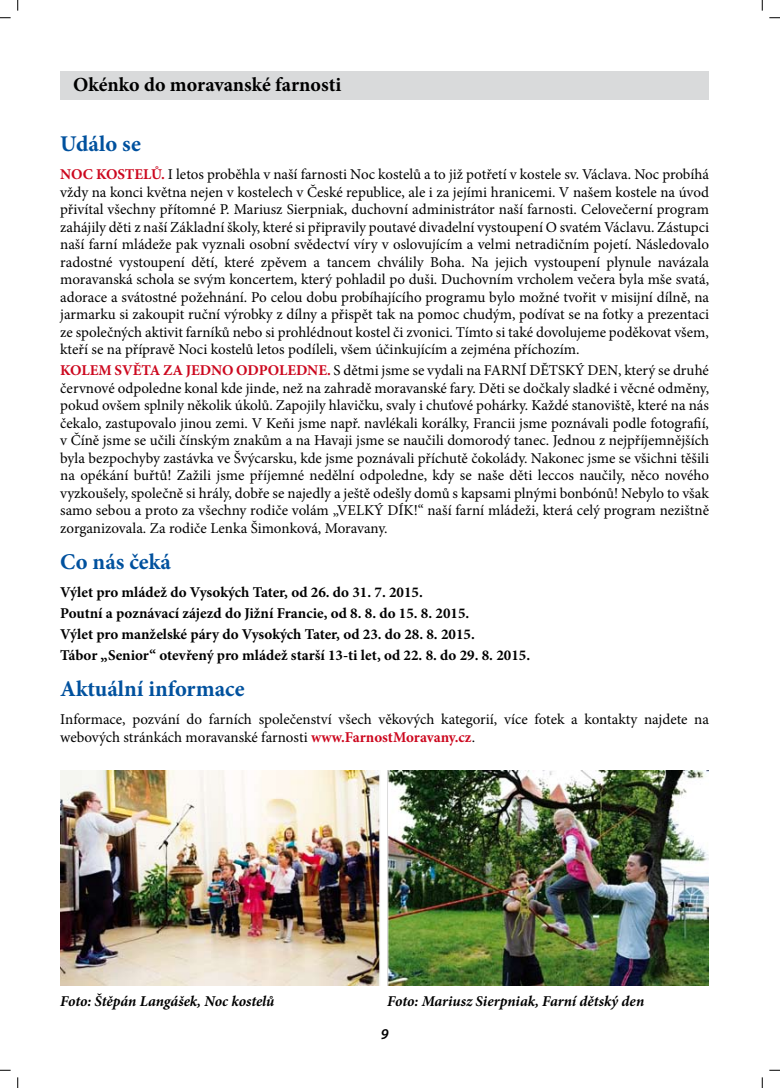
<style>
.page{position:relative;width:780px;height:1088px;background:#fff}
.page>*{position:absolute;margin:0;border:0;box-sizing:border-box;transform-origin:0 0}
.t1{font:700 22.5px "Minion Pro";color:#00519e}
.t2{font:700 20px "Minion Pro";color:#000}
.t3{font:15px/17.5px "Minion Pro";color:#000;text-align:justify}
.t4{font:700 15px/21px "Minion Pro";color:#000}
.t5{font:italic 700 15px "Minion Pro";letter-spacing:-.005em;color:#000}
.t6{font:italic 600 15px "Myriad Pro";color:#000}
.s1{font-weight:700;color:#cc071e}
</style>
<div class="page">
<div style="left:60px;top:71px;width:649px;height:28px;background:#d9dadb"></div>
<img style="left:60px;top:771px;width:648px;height:214px">
<h2 class="t2" style="left:73px;top:71px;width:269px">Okénko do moravanské farnosti</h2>
<h1 class="t1" style="left:60px;top:128px;width:82px">Událo se</h1>
<p class="t3" style="left:60px;top:166px;width:650px"><span class="s1">NOC KOSTELŮ.</span> I letos proběhla v naší farnosti Noc kostelů a to již potřetí v kostele sv. Václava. Noc probíhá vždy na konci května nejen v kostelech v České republice, ale i za jejími hranicemi. V našem kostele na úvod přivítal všechny přítomné P. Mariusz Sierpniak, duchovní administrátor naší farnosti. Celovečerní program zahájily děti z naší Základní školy, které si připravily poutavé divadelní vystoupení O svatém Václavu. Zástupci naší farní mládeže pak vyznali osobní svědectví víry v oslovujícím a velmi netradičním pojetí. Následovalo radostné vystoupení dětí, které zpěvem a tancem chválily Boha. Na jejich vystoupení plynule navázala moravanská schola se svým koncertem, který pohladil po duši. Duchovním vrcholem večera byla mše svatá, adorace a svátostné požehnání. Po celou dobu probíhajícího programu bylo možné tvořit v misijní dílně, na jarmarku si zakoupit ruční výrobky z dílny a přispět tak na pomoc chudým, podívat se na fotky a prezentaci ze společných aktivit farníků nebo si prohlédnout kostel či zvonici. Tímto si také dovolujeme poděkovat všem, kteří se na přípravě Noci kostelů letos podíleli, všem účinkujícím a zejména příchozím.</p>
<p class="t3" style="left:60px;top:362px;width:650px"><span class="s1">KOLEM SVĚTA ZA JEDNO ODPOLEDNE.</span> S dětmi jsme se vydali na FARNÍ DĚTSKÝ DEN, který se druhé červnové odpoledne konal kde jinde, než na zahradě moravanské fary. Děti se dočkaly sladké i věcné odměny, pokud ovšem splnily několik úkolů. Zapojily hlavičku, svaly i chuťové pohárky. Každé stanoviště, které na nás čekalo, zastupovalo jinou zemi. V Keňi jsme např. navlékali korálky, Francii jsme poznávali podle fotografií, v Číně jsme se učili čínským znakům a na Havaji jsme se naučili domorodý tanec. Jednou z nejpříjemnějších byla bezpochyby zastávka ve Švýcarsku, kde jsme poznávali příchutě čokolády. Nakonec jsme se všichni těšili na opékání buřtů! Zažili jsme příjemné nedělní odpoledne, kdy se naše děti leccos naučily, něco nového vyzkoušely, společně si hrály, dobře se najedly a ještě odešly domů s kapsami plnými bonbónů! Nebylo to však samo sebou a proto za všechny rodiče volám „VELKÝ DÍK!“ naší farní mládeži, která celý program nezištně zorganizovala. Za rodiče Lenka Šimonková, Moravany.</p>
<h1 class="t1" style="left:60px;top:546px;width:112px">Co nás čeká</h1>
<p class="t4" style="left:60px;top:581px;width:471px">Výlet pro mládež do Vysokých Tater, od 26. do 31. 7. 2015.<br>Poutní a poznávací zájezd do Jižní Francie, od 8. 8. do 15. 8. 2015.<br>Výlet pro manželské páry do Vysokých Tater, od 23. do 28. 8. 2015.<br>Tábor „Senior“ otevřený pro mládež starší 13-ti let, od 22. 8. do 29. 8. 2015.</p>
<h1 class="t1" style="left:60px;top:673px;width:186px">Aktuální informace</h1>
<p class="t3" style="left:60px;top:711px;width:650px">Informace, pozvání do farních společenství všech věkových kategorií, více fotek a kontakty najdete na webových stránkách moravanské farnosti <span class="s1">www.FarnostMoravany.cz</span>.</p>
<p class="t5" style="left:60px;top:991px;width:216px">Foto: Štěpán Langášek, Noc kostelů</p>
<p class="t5" style="left:387px;top:991px;width:258px">Foto: Mariusz Sierpniak, Farní dětský den</p>
<p class="t6" style="left:381px;top:1024px;width:9px">9</p>
</div>
